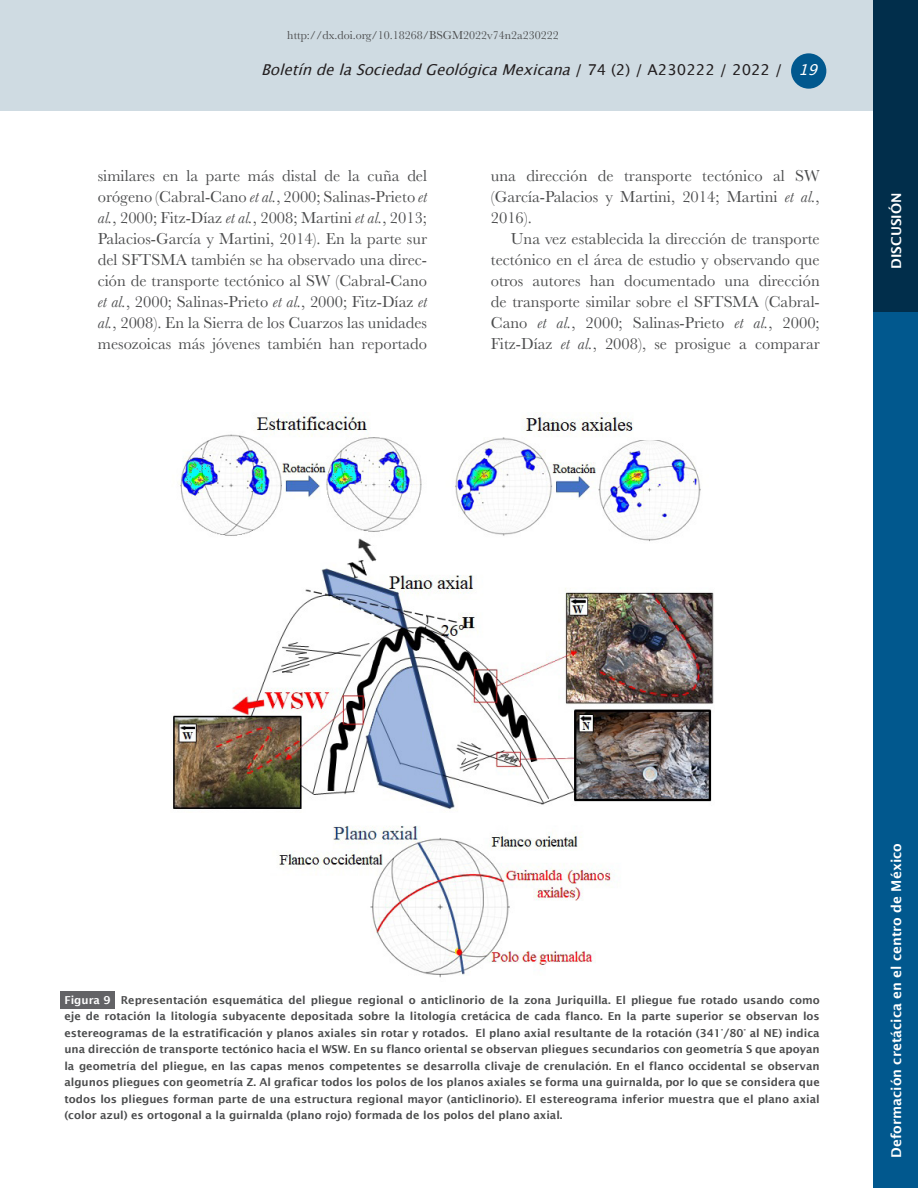
<style>
.page{position:relative;width:918px;height:1188px;background:#fff}
.page>*{position:absolute;margin:0;border:0;box-sizing:border-box;transform-origin:0 0}
.Indented-text{font:16.5px/21px "Baskerville";color:#4b4c4d;text-align:justify}
.t1{font:italic 15px "Lucida Grande";color:#231f20}
.Sección{font:600 13.5px "Lucida Sans";color:#fff}
.t2{font:12px "Baskerville";color:#4b4c4d}
.Pie_de_figura{font:600 10.95px/16.5px "Lucida Sans";color:#4b4c4d;text-align:justify}
.Pie_de_figura__númer{font:600 10.95px "Lucida Sans";color:#fff}
.s1{font-style:normal}
.s2{color:#fff}
.s3{font-style:italic}
</style>
<div class="page">
<div style="left:874px;top:311px;width:44px;height:877px;background:#01588e"></div>
<div style="left:0;top:0;width:874px;height:111px;background:#cfdbe2"></div>
<div style="left:791px;top:53px;width:35px;height:36px;background:#01588e;border-radius:50%"></div>
<div style="left:874px;top:0;width:44px;height:311px;background:#012e4b"></div>
<div style="left:60px;top:991px;width:55px;height:17px;background:#636366"></div>
<img style="left:173px;top:412px;width:541px;height:566px">
<p class="t2" style="left:287px;top:27px;width:273px">http://dx.doi.org/10.18268/BSGM2022v74n2a230222</p>
<h2 class="t1" style="left:261px;top:59px;width:563px">BoletíndelaSociedadGeológicaMexicana<span class="s1">/ 7 4 ( 2 ) / A 2 3 0 2 2 2 / 2 0 2 2 /</span> <span class="s2">19</span></h2>
<p class="Indented-text" style="left:98px;top:166px;width:331px">similares en la parte más distal de la cuña del orógeno (Cabral-Cano <span class="s3">et al.</span>, 2000; Salinas-Prieto <span class="s3">et al.</span>, 2000; Fitz-Díaz <span class="s3">et al.</span>, 2008; Martini <span class="s3">et al.</span>, 2013; Palacios-García y Martini, 2014). En la parte sur del SFTSMA también se ha observado una direc&shy;ción de transporte tectónico al SW (Cabral-Cano <span class="s3">et al.</span>, 2000; Salinas-Prieto <span class="s3">et al.</span>, 2000; Fitz-Díaz <span class="s3">et al.</span>, 2008). En la Sierra de los Cuarzos las unidades mesozoicas más jóvenes también han reportado</p>
<p class="Indented-text" style="left:491px;top:166px;width:330px">una dirección de transporte tectónico al SW (García-Palacios y Martini, 2014; Martini <span class="s3">et al.</span>, 2016).</p>
<p class="Indented-text" style="left:491px;top:229px;width:330px;text-indent:20px">Una vez establecida la dirección de transporte tectónico en el área de estudio y observando que otros autores han documentado una dirección de transporte similar sobre el SFTSMA (Cabral-Cano <span class="s3">et al.</span>, 2000; Salinas-Prieto <span class="s3">et al.</span>, 2000; Fitz-Díaz <span class="s3">et al.</span>, 2008), se prosigue a comparar</p>
<p class="Sección" style="left:889px;top:269px;width:78px;rotate:-90deg">DISCUSIÓN</p>
<p class="Pie_de_figura" style="left:64px;top:992px;width:757px;text-indent:56px">Representación esquemática del pliegue regional o anticlinorio de la zona Juriquilla. El pliegue fue rotado usando como eje de rotación la litología subyacente depositada sobre la litología cretácica de cada flanco. En la parte superior se observan los estereogramas de la estratificación y planos axiales sin rotar y rotados. El plano axial resultante de la rotación (341°/80° al NE) indica una dirección de transporte tectónico hacia el WSW. En su flanco oriental se observan pliegues secundarios con geometría S que apoyan la geometría del pliegue, en las capas menos competentes se desarrolla clivaje de crenulación. En el flanco occidental se observan algunos pliegues con geometría Z. Al graficar todos los polos de los planos axiales se forma una guirnalda, por lo que se considera que todos los pliegues forman parte de una estructura regional mayor (anticlinorio). El estereograma inferior muestra que el plano axial (color azul) es ortogonal a la guirnalda (plano rojo) formada de los polos del plano axial.</p>
<p class="Pie_de_figura__númer" style="left:64px;top:994px;width:48px">Figura 9</p>
<p class="Sección" style="left:889px;top:1158px;width:316px;rotate:-90deg">Deformación cretácica en el centro de México</p>
</div>
